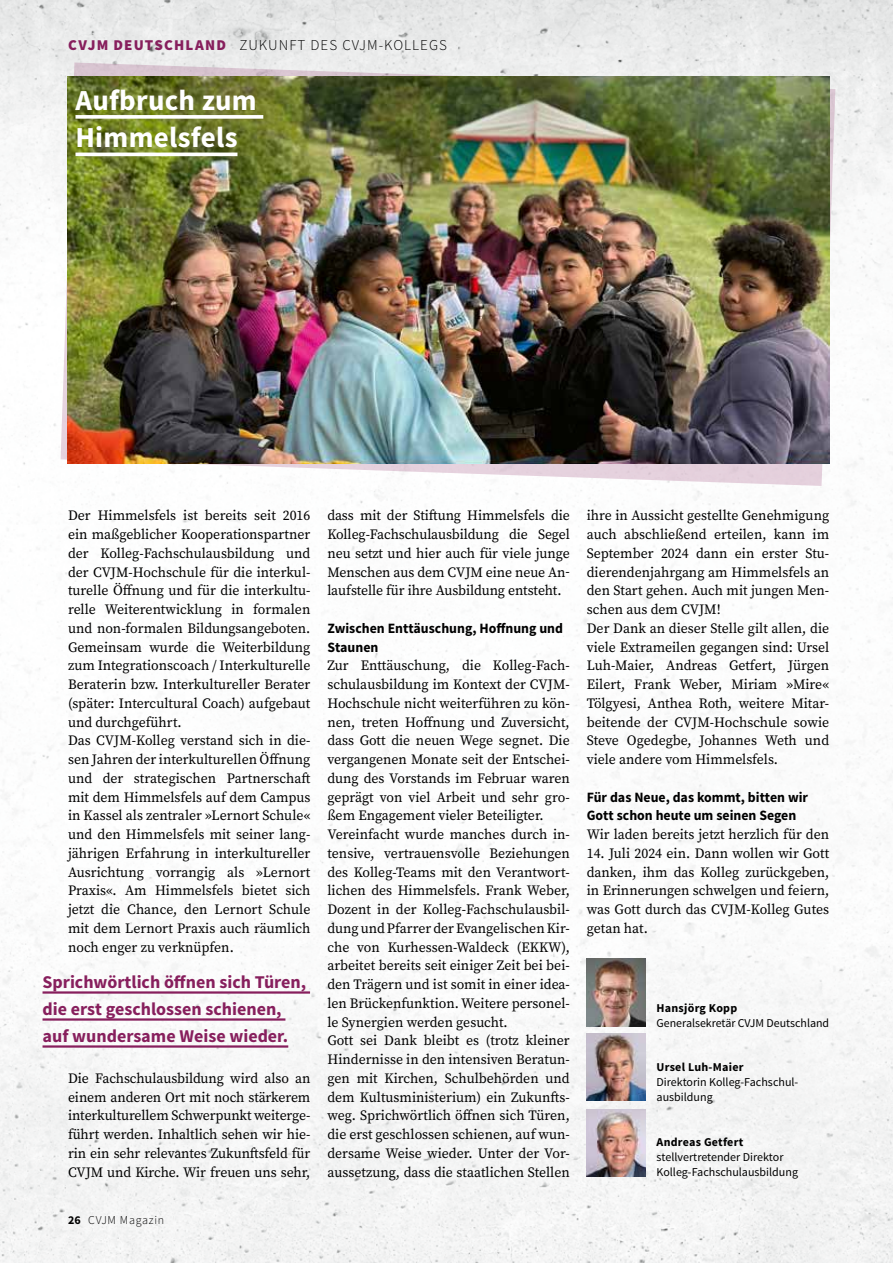
<style>
.page{position:relative;width:893px;height:1263px;background:#fff}
.page>*{position:absolute;margin:0;border:0;box-sizing:border-box;transform-origin:0 0}
.t1{font:700 28.95px/37.5px "Source Sans Pro";letter-spacing:.01em;color:#fff}
.t2{font:700 18px/27px "Source Sans Pro";color:#871f5d}
.t3{font:300 15px "Source Sans Pro";letter-spacing:.07em;color:#000}
.t4{font:14.25px/18.8px "Source Serif Pro";color:#000;text-align:justify}
.t5{font:700 14.25px/18.8px "Source Sans Pro";color:#000}
.t6{font:12px/15px "Source Sans Pro";color:#000}
.t7{font:700 12px "Source Sans Pro";letter-spacing:.02em;color:#000}
.t8{font:300 12px "Source Sans Pro";letter-spacing:.06em;color:#000}
.s1{font-weight:900;color:#871f5d}
.s2{font-weight:700}
</style>
<div class="page">
<img style="left:0;top:0;width:893px;height:1263px">
<img style="left:587px;top:1109px;width:59px;height:67px">
<img style="left:587px;top:1033px;width:59px;height:68px">
<svg style="left:61px;top:62px;width:774px;height:424px"></svg>
<img style="left:68px;top:76px;width:761px;height:388px">
<hr style="left:43px;top:991px;width:267px;height:3px;background:#871f5d">
<hr style="left:43px;top:1018px;width:242px;height:3px;background:#871f5d">
<hr style="left:43px;top:1045px;width:245px;height:3px;background:#871f5d">
<svg style="left:75px;top:115px;width:188px;height:4px"></svg>
<hr style="left:75px;top:153px;width:162px;height:3px;background:#fff">
<img style="left:587px;top:959px;width:59px;height:67px">
<p class="t3" style="left:68px;top:35px;width:380px"><span class="s1">CVJM DEUTSCHLAND</span> ZUKUNFT DES CVJM-KOLLEGS</p>
<h1 class="t1" style="left:75px;top:82px;width:183px">Aufbruch zum<br>Himmelsfels</h1>
<p class="t4" style="left:68px;top:506px;width:244px;text-align:left">Der Himmelsfels ist bereits seit 2016 ein maßgeblicher Kooperationspartner der Kolleg-Fachschulausbildung und der CVJM-Hochschule für die interkul&shy;turelle Öffnung und für die interkultu&shy;relle Weiterentwicklung in formalen und non-formalen Bildungsangeboten.<br>Gemeinsam wurde die Weiterbildung zum Integrationscoach / Interkulturelle Beraterin bzw. Interkultureller Berater (später: Intercultural Coach) aufgebaut und durchgeführt.<br>Das CVJM-Kolleg verstand sich in die&shy;sen Jahren der interkulturellen Öffnung und der strategischen Partnerschaft mit dem Himmelsfels auf dem Campus in Kassel als zentraler »Lernort Schule« und den Himmelsfels mit seiner lang&shy;jährigen Erfahrung in interkultureller Ausrichtung vorrangig als »Lernort Praxis«. Am Himmelsfels bietet sich jetzt die Chance, den Lernort Schule mit dem Lernort Praxis auch räumlich noch enger zu verknüpfen.</p>
<p class="t2" style="left:43px;top:969px;width:265px">Sprichwörtlich öffnen sich Türen, die erst geschlossen schienen, auf wundersame Weise wieder.</p>
<p class="t4" style="left:68px;top:1069px;width:244px">Die Fachschulausbildung wird also an einem anderen Ort mit noch stärkerem interkulturellem Schwerpunkt weiterge&shy;führt werden. Inhaltlich sehen wir hie&shy;rin ein sehr relevantes Zukunftsfeld für CVJM und Kirche. Wir freuen uns sehr,</p>
<p class="t8" style="left:68px;top:1213px;width:98px"><span class="s2">26</span> CVJM Magazin</p>
<p class="t4" style="left:327px;top:506px;width:244px">dass mit der Stiftung Himmelsfels die Kolleg-Fachschulausbildung die Segel neu setzt und hier auch für viele junge Menschen aus dem CVJM eine neue An&shy;laufstelle für ihre Ausbildung entsteht.</p>
<p class="t5" style="left:327px;top:619px;width:237px">Zwischen Enttäuschung, Hoffnung und<br>Staunen</p>
<p class="t4" style="left:327px;top:656px;width:244px;text-align:left">Zur Enttäuschung, die Kolleg-Fach&shy;schulausbildung im Kontext der CVJM-Hochschule nicht weiterführen zu kön&shy;nen, treten Hoffnung und Zuversicht, dass Gott die neuen Wege segnet. Die vergangenen Monate seit der Entschei&shy;dung des Vorstands im Februar waren geprägt von viel Arbeit und sehr gro&shy;ßem Engagement vieler Beteiligter.<br>Vereinfacht wurde manches durch in&shy;tensive, vertrauensvolle Beziehungen des Kolleg-Teams mit den Verantwort&shy;lichen des Himmelsfels. Frank Weber, Dozent in der Kolleg-Fachschulausbil&shy;dung und Pfarrer der Evangelischen Kir&shy;che von Kurhessen-Waldeck (EKKW), arbeitet bereits seit einiger Zeit bei bei&shy;den Trägern und ist somit in einer idea&shy;len Brückenfunktion. Weitere personel&shy;le Synergien werden gesucht.<br>Gott sei Dank bleibt es (trotz kleiner Hindernisse in den intensiven Beratun&shy;gen mit Kirchen, Schulbehörden und dem Kultusministerium) ein Zukunfts&shy;weg. Sprichwörtlich öffnen sich Türen, die erst geschlossen schienen, auf wun&shy;dersame Weise wieder. Unter der Vor&shy;aussetzung, dass die staatlichen Stellen</p>
<p class="t4" style="left:587px;top:506px;width:244px;text-align:left">ihre in Aussicht gestellte Genehmigung auch abschließend erteilen, kann im September 2024 dann ein erster Stu&shy;dierendenjahrgang am Himmelsfels an den Start gehen. Auch mit jungen Men&shy;schen aus dem CVJM!<br>Der Dank an dieser Stelle gilt allen, die viele Extrameilen gegangen sind: Ursel Luh-Maier, Andreas Getfert, Jürgen Eilert, Frank Weber, Miriam »Mire« Tölgyesi, Anthea Roth, weitere Mitar&shy;beitende der CVJM-Hochschule sowie Steve Ogedegbe, Johannes Weth und viele andere vom Himmelsfels.</p>
<p class="t5" style="left:587px;top:788px;width:223px">Für das Neue, das kommt, bitten wir<br>Gott schon heute um seinen Segen</p>
<p class="t4" style="left:587px;top:825px;width:244px">Wir laden bereits jetzt herzlich für den</p>
<p class="t4" style="left:587px;top:844px;width:244px">14. Juli 2024 ein. Dann wollen wir Gott danken, ihm das Kolleg zurückgeben, in Erinnerungen schwelgen und feiern, was Gott durch das CVJM-Kolleg Gutes getan hat.</p>
<p class="t7" style="left:657px;top:1000px;width:82px">Hansjörg Kopp</p>
<p class="t6" style="left:657px;top:1015px;width:174px">Generalsekretär CVJM Deutschland</p>
<p class="t7" style="left:657px;top:1059px;width:89px">Ursel Luh-Maier</p>
<p class="t6" style="left:657px;top:1075px;width:143px">Direktorin Kolleg-Fachschul&shy;ausbildung</p>
<p class="t7" style="left:657px;top:1135px;width:88px">Andreas Getfert</p>
<p class="t6" style="left:657px;top:1150px;width:143px">stellvertretender Direktor<br>Kolleg-Fachschulausbildung</p>
</div>
